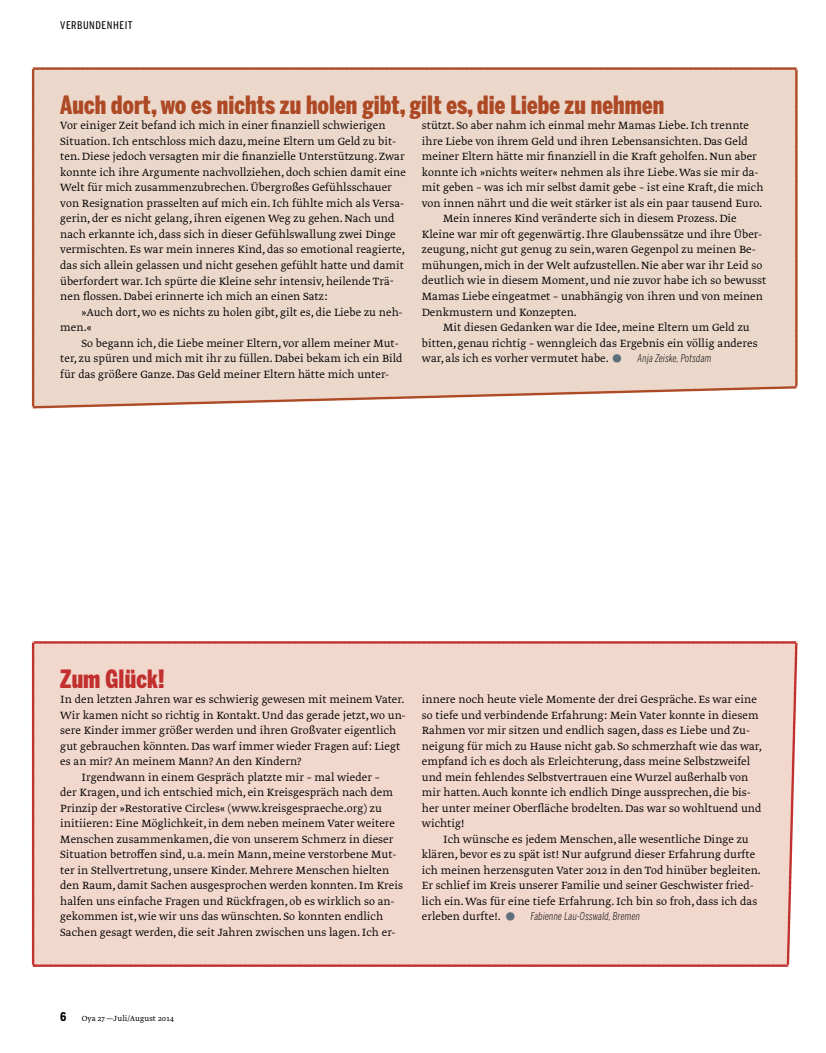
<style>
.page{position:relative;width:826px;height:1053px;background:#fff}
.page>*{position:absolute;margin:0;border:0;box-sizing:border-box;transform-origin:0 0}
.t1{font:900 25px "Benton Sans Comp";letter-spacing:.005em;color:#ae4925}
.t2{font:900 25px "Benton Sans Comp";letter-spacing:.005em;color:#c1302f}
.t3{font:13.12px "Benton Sans Comp Regular SC";letter-spacing:.04em;color:#000}
.t4{font:12.38px/15.5px "Greta Text Std Light Min";letter-spacing:.005em;color:#000}
.t5{font:italic 300 10.75px "Benton Sans Comp";letter-spacing:.02em;color:#000}
.t6{font:300 8.75px "Greta Text Std";letter-spacing:.015em;color:#000}
.s1{font-family:"Greta Text Std Light Min";font-weight:400;font-style:normal;font-size:32.5px;color:#5d6f7a}
.s2{font-family:"Benton Sans Comp Bold SC";font-weight:400;font-size:15px}
</style>
<div class="page">
<div style="left:31px;top:641px;width:767px;height:326px;background:#f2d7cd"></div>
<div style="left:31px;top:67px;width:767px;height:342px;background:#ecd8cb"></div>
<p class="t3" style="left:60px;top:16px;width:74px">VERBUNDENHEIT</p>
<h1 class="t1" style="left:60px;top:90px;width:605px">Auch dort, wo es nichts zu holen gibt, gilt es, die Liebe zu nehmen</h1>
<p class="t4" style="left:60px;top:119px;width:347px">Vor einiger Zeit befand ich mich in einer finanziell schwierigen Situation. Ich entschloss mich dazu, meine Eltern um Geld zu bit&shy;ten. Diese jedoch versagten mir die finanzielle Unterstützung. Zwar konnte ich ihre Argumente nachvollziehen, doch schien damit eine Welt für mich zusammenzubrechen. Übergroßes Gefühlsschauer von Resignation prasselten auf mich ein. Ich fühlte mich als Versa&shy;gerin, der es nicht gelang, ihren eigenen Weg zu gehen. Nach und nach erkannte ich, dass sich in dieser Gefühlswallung zwei Dinge vermischten. Es war mein inneres Kind, das so emotional reagierte, das sich allein gelassen und nicht gesehen gefühlt hatte und damit überfordert war. Ich spürte die Kleine sehr intensiv, heilende Trä&shy;nen flossen. Dabei erinnerte ich mich an einen Satz:</p>
<p class="t4" style="left:60px;top:305px;width:344px;text-indent:21px">»Auch dort, wo es nichts zu holen gibt, gilt es, die Liebe zu neh&shy;men.«</p>
<p class="t4" style="left:60px;top:336px;width:344px;text-indent:21px">So begann ich, die Liebe meiner Eltern, vor allem meiner Mut&shy;ter, zu spüren und mich mit ihr zu füllen. Dabei bekam ich ein Bild für das größere Ganze. Das Geld meiner Eltern hätte mich unter-</p>
<p class="t4" style="left:422px;top:119px;width:329px">stützt. So aber nahm ich einmal mehr Mamas Liebe. Ich trennte</p>
<p class="t4" style="left:422px;top:134px;width:327px">ihre Liebe von ihrem Geld und ihren Lebensansichten. Das Geld</p>
<p class="t4" style="left:422px;top:150px;width:336px">meiner Eltern hätte mir finanziell in die Kraft geholfen. Nun aber</p>
<p class="t4" style="left:422px;top:165px;width:338px">konnte ich »nichts weiter« nehmen als ihre Liebe. Was sie mir da-</p>
<p class="t4" style="left:422px;top:181px;width:343px">mit geben – was ich mir selbst damit gebe – ist eine Kraft, die mich</p>
<p class="t4" style="left:422px;top:196px;width:342px">von innen nährt und die weit stärker ist als ein paar tausend Euro.</p>
<p class="t4" style="left:443px;top:212px;width:295px">Mein inneres Kind veränderte sich in diesem Prozess. Die</p>
<p class="t4" style="left:422px;top:227px;width:342px">Kleine war mir oft gegenwärtig. Ihre Glaubenssätze und ihre Über-</p>
<p class="t4" style="left:422px;top:243px;width:335px">zeugung, nicht gut genug zu sein, waren Gegenpol zu meinen Be-</p>
<p class="t4" style="left:422px;top:258px;width:342px">mühungen, mich in der Welt aufzustellen. Nie aber war ihr Leid so</p>
<p class="t4" style="left:422px;top:274px;width:346px">deutlich wie in diesem Moment, und nie zuvor habe ich so bewusst</p>
<p class="t4" style="left:422px;top:289px;width:342px">Mamas Liebe eingeatmet – unabhängig von ihren und von meinen</p>
<p class="t4" style="left:422px;top:305px;width:157px">Denkmustern und Konzepten.</p>
<p class="t4" style="left:443px;top:320px;width:308px">Mit diesen Gedanken war die Idee, meine Eltern um Geld zu</p>
<p class="t4" style="left:422px;top:336px;width:337px">bitten, genau richtig – wenngleich das Ergebnis ein völlig anderes</p>
<p class="t4" style="left:422px;top:351px;width:189px">war, als ich es vorher vermutet habe.</p>
<p class="t5" style="left:609px;top:352px;width:104px"><span class="s1">•</span> Anja Zeiske, Potsdam</p>
<h1 class="t2" style="left:60px;top:664px;width:106px">Zum Glück!</h1>
<p class="t4" style="left:60px;top:692px;width:346px">In den letzten Jahren war es schwierig gewesen mit meinem Vater.</p>
<p class="t4" style="left:60px;top:708px;width:347px">Wir kamen nicht so richtig in Kontakt. Und das gerade jetzt, wo un-</p>
<p class="t4" style="left:60px;top:723px;width:337px">sere Kinder immer größer werden und ihren Großvater eigentlich</p>
<p class="t4" style="left:60px;top:739px;width:341px">gut gebrauchen könnten. Das warf immer wieder Fragen auf: Liegt</p>
<p class="t4" style="left:60px;top:754px;width:243px">es an mir? An meinem Mann? An den Kindern?</p>
<p class="t4" style="left:81px;top:770px;width:300px">Irgendwann in einem Gespräch platzte mir – mal wieder –</p>
<p class="t4" style="left:60px;top:785px;width:334px">der Kragen, und ich entschied mich, ein Kreisgespräch nach dem</p>
<p class="t4" style="left:60px;top:801px;width:323px">Prinzip der »Restorative Circles« (www.kreisgespraeche.org) zu</p>
<p class="t4" style="left:60px;top:816px;width:336px">initiieren: Eine Möglichkeit, in dem neben meinem Vater weitere</p>
<p class="t4" style="left:60px;top:832px;width:334px">Menschen zusammenkamen, die von unserem Schmerz in dieser</p>
<p class="t4" style="left:60px;top:847px;width:338px">Situation betroffen sind, u.a. mein Mann, meine verstorbene Mut-</p>
<p class="t4" style="left:60px;top:863px;width:330px">ter in Stellvertretung, unsere Kinder. Mehrere Menschen hielten</p>
<p class="t4" style="left:60px;top:878px;width:344px">den Raum, damit Sachen ausgesprochen werden konnten. Im Kreis</p>
<p class="t4" style="left:60px;top:894px;width:336px">halfen uns einfache Fragen und Rückfragen, ob es wirklich so an-</p>
<p class="t4" style="left:60px;top:909px;width:324px">gekommen ist, wie wir uns das wünschten. So konnten endlich</p>
<p class="t4" style="left:60px;top:925px;width:337px">Sachen gesagt werden, die seit Jahren zwischen uns lagen. Ich er-</p>
<p class="t4" style="left:422px;top:692px;width:342px">innere noch heute viele Momente der drei Gespräche. Es war eine so tiefe und verbindende Erfahrung: Mein Vater konnte in diesem Rahmen vor mir sitzen und endlich sagen, dass es Liebe und Zu&shy;neigung für mich zu Hause nicht gab. So schmerzhaft wie das war, empfand ich es doch als Erleichterung, dass meine Selbstzweifel und mein fehlendes Selbstvertrauen eine Wurzel außerhalb von mir hatten. Auch konnte ich endlich Dinge aussprechen, die bis&shy;her unter meiner Oberfläche brodelten. Das war so wohltuend und wichtig!</p>
<p class="t4" style="left:422px;top:832px;width:341px;text-indent:21px">Ich wünsche es jedem Menschen, alle wesentliche Dinge zu klären, bevor es zu spät ist! Nur aufgrund dieser Erfahrung durfte ich meinen herzensguten Vater 2012 in den Tod hinüber begleiten.<br>Er schlief im Kreis unserer Familie und seiner Geschwister fried&shy;lich ein. Was für eine tiefe Erfahrung. Ich bin so froh, dass ich das erleben durfte!.</p>
<p class="t5" style="left:502px;top:910px;width:139px"><span class="s1">•</span> Fabienne Lau-Osswald, Bremen</p>
<p class="t6" style="left:60px;top:1013px;width:115px"><span class="s2">6</span> Oya 27 —Juli/August 2014</p>
</div>
